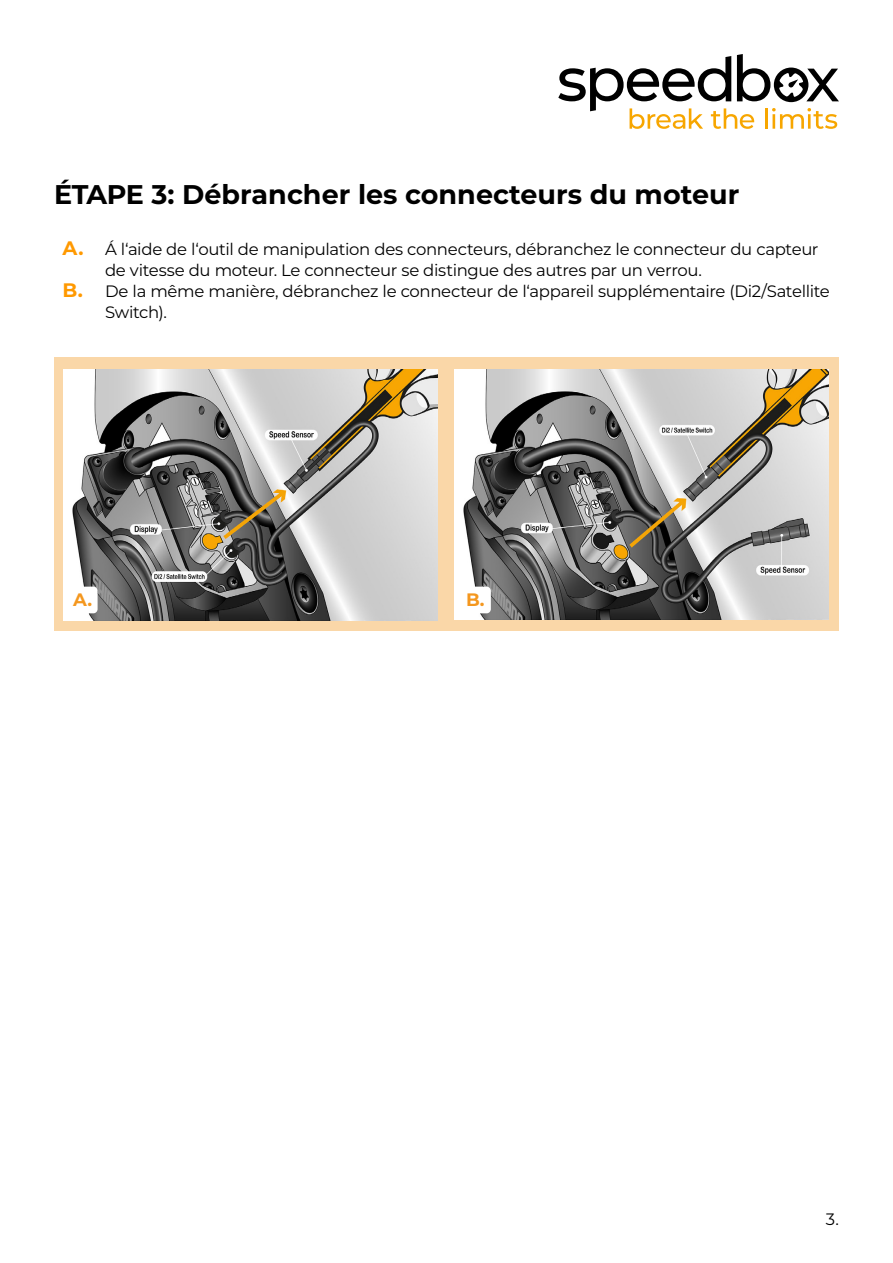
<style>
.page{position:relative;width:893px;height:1263px;background:#fff}
.page>*{position:absolute;margin:0;border:0;box-sizing:border-box;transform-origin:0 0}
.t1{font:700 27px "Montserrat";color:#000}
.t2{font:700 18px "Montserrat";color:#f4971e}
.t3{font:16.5px/21px "Montserrat";letter-spacing:-.02em;color:#000}
.s1{font-weight:700;font-size:19.5px;color:#f90}
</style>
<div class="page">
<svg style="left:558px;top:54px;width:281px;height:75px"></svg>
<div style="left:54px;top:357px;width:785px;height:273px;background:#fad7a8"></div>
<img style="left:63px;top:369px;width:375px;height:251px">
<img style="left:454px;top:369px;width:374px;height:251px">
<div style="left:68px;top:587px;width:30px;height:26px;background:#fff;border-radius:4px"></div>
<div style="left:461px;top:587px;width:30px;height:26px;background:#fff;border-radius:4px"></div>
<p class="t1" style="left:54px;top:175px;width:687px">ÉTAPE 3: Débrancher les connecteurs du moteur</p>
<p class="t3" style="left:105px;top:238px;width:715px;text-indent:-43px"><span class="s1">A.</span> Á l‘aide de l‘outil de manipulation des connecteurs, débranchez le connecteur du capteur de vitesse du moteur. Le connecteur se distingue des autres par un verrou.</p>
<p class="t3" style="left:105px;top:280px;width:726px;text-indent:-43px"><span class="s1">B.</span> De la même manière, débranchez le connecteur de l‘appareil supplémentaire (Di2/Satellite<br>Switch).</p>
<p class="t2" style="left:73px;top:586px;width:21px">A.</p>
<p class="t2" style="left:466px;top:586px;width:20px">B.</p>
<p class="t3" style="left:826px;top:1208px;width:15px">3.</p>
</div>
